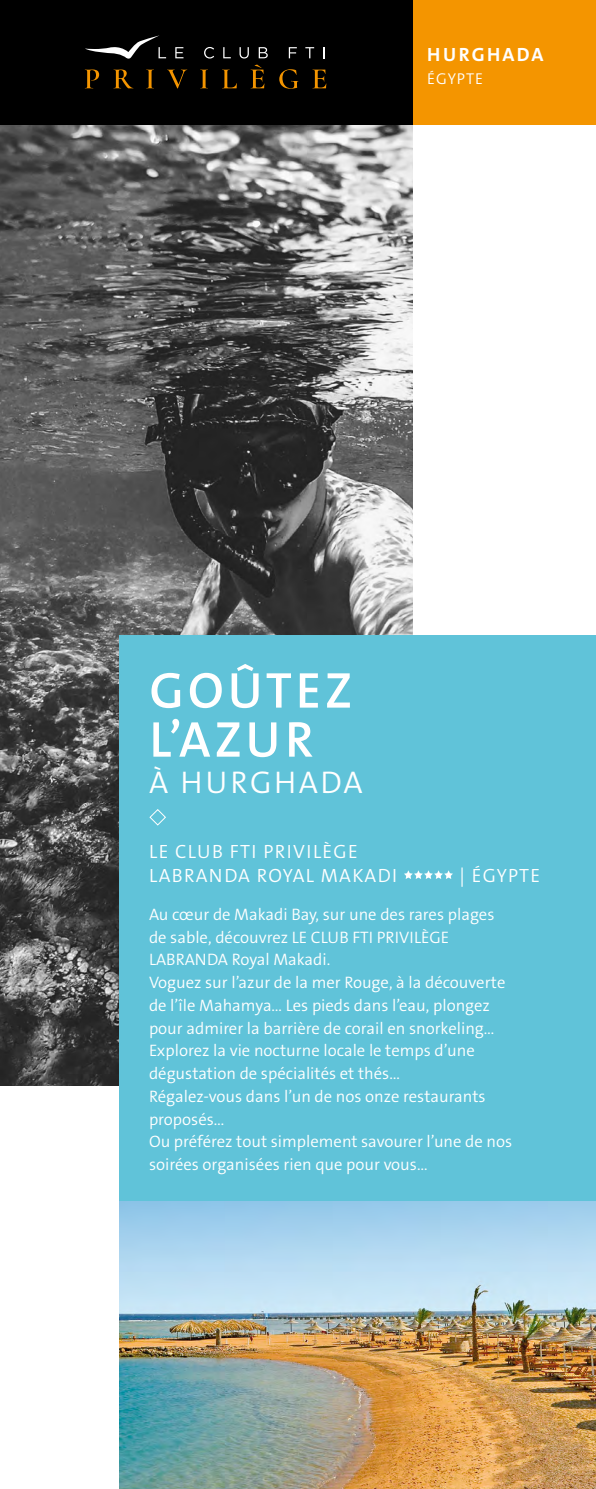
<style>
.page{position:relative;width:596px;height:1489px;background:#fff}
.page>*{position:absolute;margin:0;border:0;box-sizing:border-box;transform-origin:0 0}
.t1{font:600 50.75px/49px "The Sans Os F";letter-spacing:.08em;color:#fff}
.t2{font:300 31.5px "The Sans Os F";letter-spacing:.08em;color:#fff}
.t3{font:300 19.25px/24.5px "The Sans Os F";letter-spacing:.07em;color:#fff}
.t4{font:700 19.25px "The Sans Os F";letter-spacing:.12em;color:#fff}
.t5{font:300 16.62px/22.8px "The Sans Os F";color:#fff}
.t6{font:300 15.75px "The Sans Os F";letter-spacing:.055em;color:#fff}
</style>
<div class="page">
<img style="left:0;top:124px;width:412px;height:961px">
<img style="left:119px;top:1200px;width:476px;height:288px">
<div style="left:119px;top:635px;width:476px;height:565px;background:#60c3d9"></div>
<svg style="left:404px;top:870px;width:48px;height:9px"></svg>
<svg style="left:149px;top:809px;width:17px;height:17px"></svg>
<div style="left:408px;top:0;width:187px;height:124px;background:#f49500"></div>
<div style="left:0;top:0;width:412px;height:124px;background:#000"></div>
<svg style="left:85px;top:69px;width:14px;height:19px"></svg>
<svg style="left:113px;top:69px;width:20px;height:19px"></svg>
<svg style="left:147px;top:70px;width:6px;height:18px"></svg>
<svg style="left:168px;top:70px;width:19px;height:18px"></svg>
<svg style="left:201px;top:70px;width:6px;height:18px"></svg>
<svg style="left:223px;top:70px;width:14px;height:18px"></svg>
<svg style="left:250px;top:65px;width:14px;height:23px"></svg>
<svg style="left:279px;top:69px;width:19px;height:20px"></svg>
<svg style="left:313px;top:70px;width:13px;height:18px"></svg>
<svg style="left:175px;top:47px;width:8px;height:11px"></svg>
<svg style="left:204px;top:47px;width:10px;height:12px"></svg>
<svg style="left:223px;top:47px;width:8px;height:11px"></svg>
<svg style="left:239px;top:47px;width:10px;height:11px"></svg>
<svg style="left:258px;top:47px;width:9px;height:11px"></svg>
<svg style="left:288px;top:47px;width:8px;height:11px"></svg>
<svg style="left:305px;top:47px;width:9px;height:11px"></svg>
<svg style="left:85px;top:35px;width:81px;height:24px"></svg>
<p class="t4" style="left:427px;top:42px;width:118px">HURGHADA</p>
<p class="t6" style="left:427px;top:69px;width:57px">ÉGYPTE</p>
<h1 class="t1" style="left:149px;top:666px;width:204px">GOÛTEZ<br>L’AZUR</h1>
<h2 class="t2" style="left:149px;top:762px;width:215px">À HURGHADA</h2>
<p class="t3" style="left:149px;top:839px;width:249px">LE CLUB FTI PRIVILÈGE<br>LABRANDA ROYAL MAKADI</p>
<p class="t3" style="left:459px;top:863px;width:82px">| ÉGYPTE</p>
<p class="t5" style="left:149px;top:902px;width:364px">Au cœur de Makadi Bay, sur une des rares plages de sable, découvrez LE CLUB FTI PRIVILÈGE LABRANDA Royal Makadi.<br>Voguez sur l’azur de la mer Rouge, à la découverte de l’île Mahamya… Les pieds dans l’eau, plongez pour admirer la barrière de corail en snorkeling… Explorez la vie nocturne locale le temps d’une dégustation de spécialités et thés…<br>Régalez-vous dans l’un de nos onze restaurants proposés...<br>Ou préférez tout simplement savourer l’une de nos soirées organisées rien que pour vous...</p>
</div>
